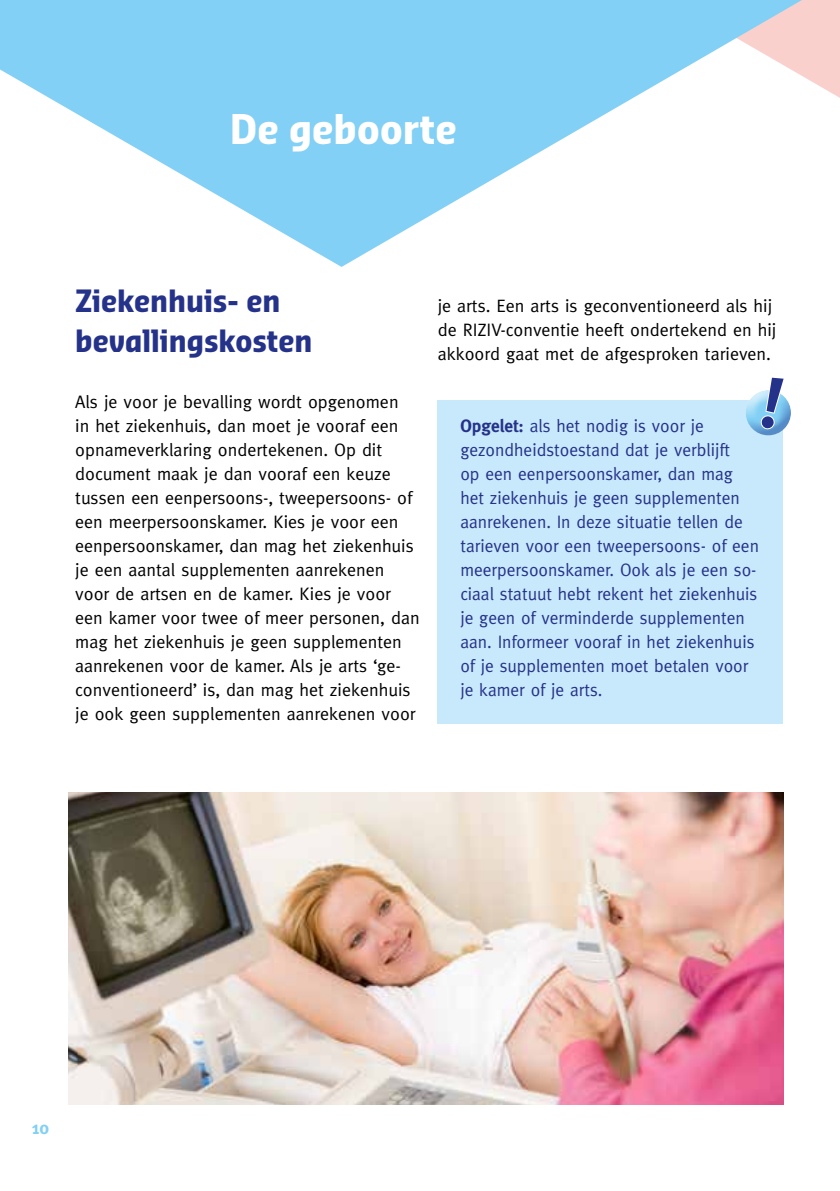
<style>
.page{position:relative;width:840px;height:1191px;background:#fff}
.page>*{position:absolute;margin:0;border:0;box-sizing:border-box;transform-origin:0 0}
.t1{font:700 40px "Sansa Con Pro";letter-spacing:.005em;color:#fff}
.t2{font:700 30px/40px "Sansa Con Pro";color:#25328a}
.t3{font:18px/24px "Meta";color:#000}
.t4{font:18px/24px "Meta";color:#25328a}
.t5{font:700 18px "Meta";color:#82d0f5}
.s1{font-weight:700}
</style>
<div class="page">
<svg style="left:801px;top:0;width:38px;height:97px;background:#fad5d2"></svg>
<svg style="left:0;top:0;width:801px;height:267px;fill:#82d0f5"></svg>
<div style="left:437px;top:400px;width:345px;height:323px;background:#c8e8fb"></div>
<div style="left:742px;top:395px;width:48px;height:41px;background:#25328a;opacity:.41"></div>
<img style="left:68px;top:792px;width:714px;height:312px">
<svg style="left:758px;top:390px;width:27px;height:41px"></svg>
<h1 class="t1" style="left:230px;top:102px;width:228px">De geboorte</h1>
<h2 class="t2" style="left:75px;top:281px;width:238px">Ziekenhuis- en bevallingskosten</h2>
<p class="t3" style="left:75px;top:390px;width:346px">Als je voor je bevalling wordt opgenomen<br>in het ziekenhuis, dan moet je vooraf een opnameverklaring ondertekenen. Op dit document maak je dan vooraf een keuze tussen een eenpersoons-, tweepersoons- of een meerpersoonskamer. Kies je voor een eenpersoonskamer, dan mag het ziekenhuis je een aantal supplementen aanrekenen voor de artsen en de kamer. Kies je voor een kamer voor twee of meer personen, dan mag het ziekenhuis je geen supplementen aanrekenen voor de kamer. Als je arts ‘ge&shy;conventioneerd’ is, dan mag het ziekenhuis je ook geen supplementen aanrekenen voor</p>
<p class="t3" style="left:437px;top:294px;width:340px">je arts. Een arts is geconventioneerd als hij de RIZIV-conventie heeft ondertekend en hij akkoord gaat met de afgesproken tarieven.</p>
<p class="t4" style="left:460px;top:414px;width:245px"><span class="s1">Opgelet:</span> als het nodig is voor je</p>
<p class="t4" style="left:460px;top:438px;width:300px">gezondheidstoestand dat je verblijft<br>op een eenpersoonskamer, dan mag het ziekenhuis je geen supplementen aanrekenen. In deze situatie tellen de tarieven voor een tweepersoons- of een meerpersoonskamer. Ook als je een so&shy;ciaal statuut hebt rekent het ziekenhuis je geen of verminderde supplementen aan. Informeer vooraf in het ziekenhuis of je supplementen moet betalen voor je kamer of je arts.</p>
<p class="t5" style="left:31px;top:1117px;width:19px">10</p>
</div>
